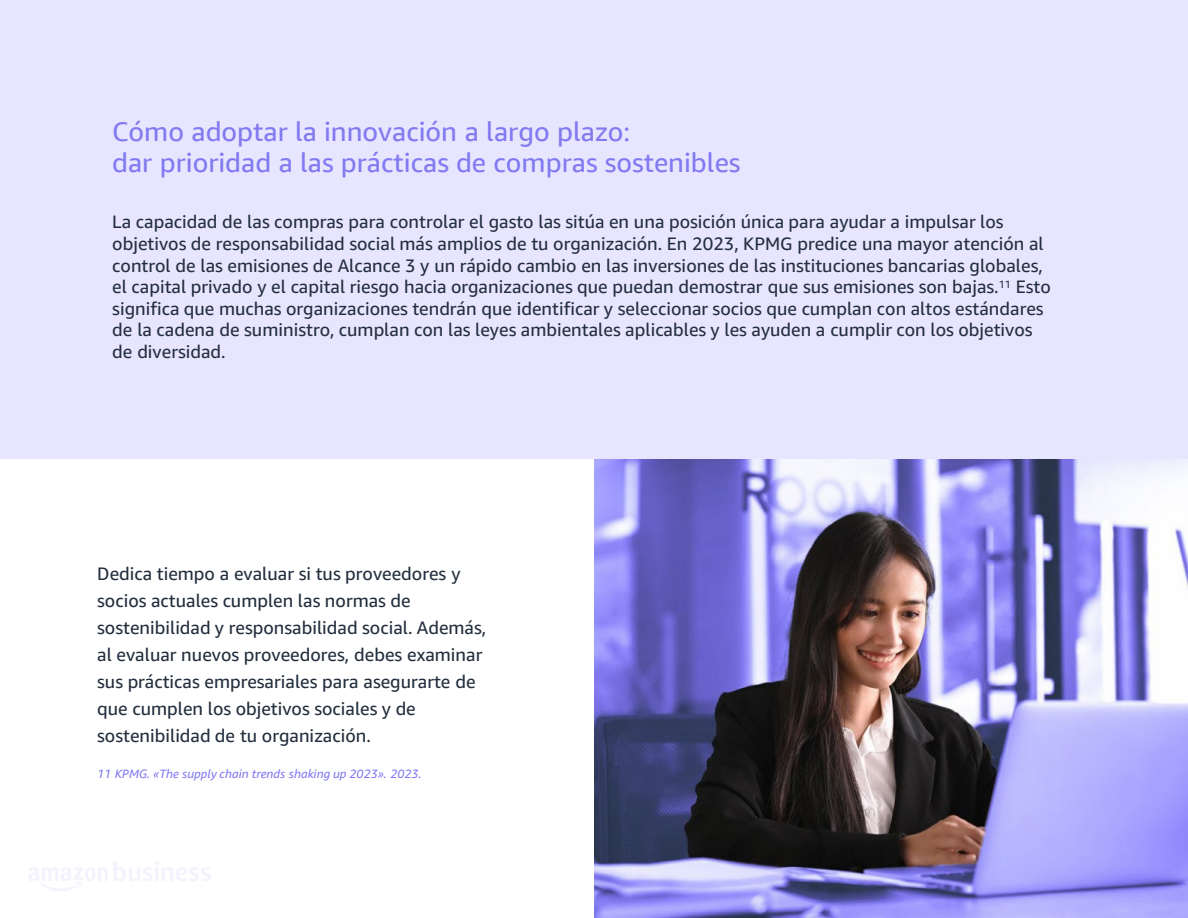
<style>
.page{position:relative;width:1188px;height:918px;background:#fff}
.page>*{position:absolute;margin:0;border:0;box-sizing:border-box;transform-origin:0 0}
.t1{font:27px "Amazon Ember Display";color:#827af0}
.t2{font:18px/27px "Amazon Ember";color:#232f3e}
.t3{font:italic 12px "Amazon Ember";letter-spacing:.005em;color:#827af0}
</style>
<div class="page">
<img style="left:594px;top:459px;width:594px;height:459px">
<div style="left:0;top:0;width:1188px;height:459px;background:#e8e6ff"></div>
<p class="t1" style="left:112px;top:114px;width:519px">Cómo adoptar la innovación a largo plazo:</p>
<p class="t1" style="left:112px;top:146px;width:630px">dar prioridad a las prácticas de compras sostenibles</p>
<p class="t2" style="left:112px;top:211px;width:940px;line-height:21.6px">La capacidad de las compras para controlar el gasto las sitúa en una posición única para ayudar a impulsar los objetivos de responsabilidad social más amplios de tu organización. En 2023, KPMG predice una mayor atención al control de las emisiones de Alcance 3 y un rápido cambio en las inversiones de las instituciones bancarias globales, el capital privado y el capital riesgo hacia organizaciones que puedan demostrar que sus emisiones son bajas.<sup>11</sup> Esto significa que muchas organizaciones tendrán que identificar y seleccionar socios que cumplan con altos estándares de la cadena de suministro, cumplan con las leyes ambientales aplicables y les ayuden a cumplir con los objetivos de diversidad.</p>
<p class="t2" style="left:97px;top:560px;width:391px">Dedica tiempo a evaluar si tus proveedores y socios actuales cumplen las normas de sostenibilidad y responsabilidad social. Además, al evaluar nuevos proveedores, debes examinar sus prácticas empresariales para asegurarte de que cumplen los objetivos sociales y de sostenibilidad de tu organización.</p>
<p class="t3" style="left:97px;top:766px;width:326px">11 KPMG. «The supply chain trends shaking up 2023». 2023.</p>
</div>
